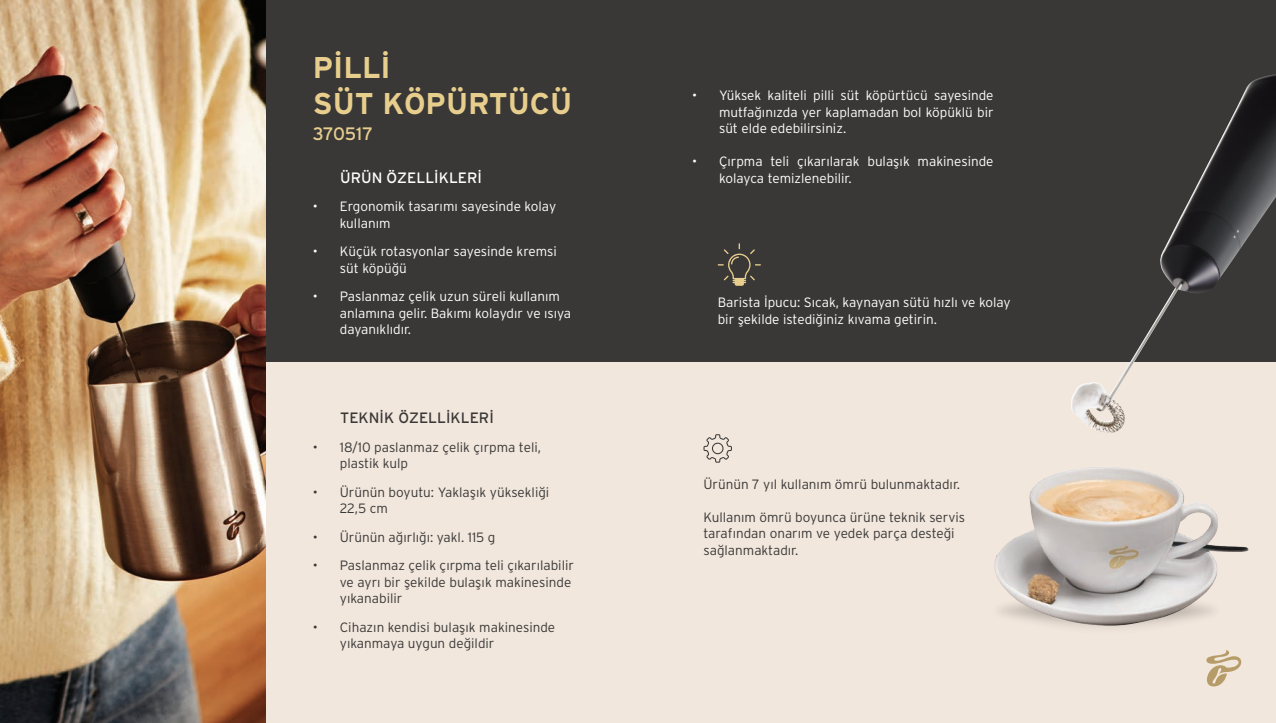
<style>
.page{position:relative;width:1276px;height:723px;background:#fff}
.page>*{position:absolute;margin:0;border:0;box-sizing:border-box;transform-origin:0 0}
.t1{font:700 30px/36px "Interstate OT";color:#e8ce8d}
.t2{font:18px "Interstate OT";letter-spacing:-.01em;color:#e8ce8d}
.t3{font:15px "Interstate OT";color:#393837}
.t4{font:15px "Interstate OT";color:#fff}
.t5{font:300 13.5px/16.5px "Interstate OT";color:#fff}
.t6{font:300 13.5px/16.5px "Interstate OT";color:#393837}
</style>
<div class="page">
<div style="left:0;top:344px;width:1276px;height:379px;background:#f2e7dd"></div>
<div style="left:0;top:0;width:1276px;height:361px;background:#393837"></div>
<img style="left:1070px;top:74px;width:206px;height:359px">
<svg style="left:717px;top:243px;width:44px;height:43px"></svg>
<svg style="left:1206px;top:655px;width:35px;height:31px"></svg>
<img style="left:0;top:0;width:266px;height:723px">
<img style="left:994px;top:467px;width:255px;height:188px">
<svg style="left:703px;top:434px;width:29px;height:29px"></svg>
<h1 class="t1" style="left:313px;top:49px;width:261px">PİLLİ<br>SÜT KÖPÜRTÜCÜ</h1>
<h2 class="t2" style="left:313px;top:123px;width:62px">370517</h2>
<p class="t4" style="left:340px;top:169px;width:143px">ÜRÜN ÖZELLİKLERİ</p>
<p class="t5" style="left:340px;top:198px;width:218px;text-indent:-27px">• Ergonomik tasarımı sayesinde kolay kullanım</p>
<p class="t5" style="left:340px;top:243px;width:219px;text-indent:-27px">• Küçük rotasyonlar sayesinde kremsi süt köpüğü</p>
<p class="t5" style="left:340px;top:288px;width:233px;text-indent:-27px">• Paslanmaz çelik uzun süreli kullanım anlamına gelir. Bakımı kolaydır ve ısıya dayanıklıdır.</p>
<p class="t3" style="left:340px;top:409px;width:155px">TEKNİK ÖZELLİKLERİ</p>
<p class="t6" style="left:340px;top:439px;width:203px;text-indent:-27px">• 18/10 paslanmaz çelik çırpma teli, plastik kulp</p>
<p class="t6" style="left:340px;top:484px;width:211px;text-indent:-27px">• Ürünün boyutu: Yaklaşık yüksekliği<br>22,5 cm</p>
<p class="t6" style="left:313px;top:529px;width:184px">• Ürünün ağırlığı: yakl. 115 g</p>
<p class="t6" style="left:340px;top:557px;width:236px;text-indent:-27px">• Paslanmaz çelik çırpma teli çıkarılabilir ve ayrı bir şekilde bulaşık makinesinde yıkanabilir</p>
<p class="t6" style="left:340px;top:619px;width:217px;text-indent:-27px">• Cihazın kendisi bulaşık makinesinde yıkanmaya uygun değildir</p>
<p class="t5" style="left:719px;top:87px;width:276px;text-align:justify;text-indent:-27px">• Yüksek kaliteli pilli süt köpürtücü sayesinde mutfağınızda yer kaplamadan bol köpüklü bir süt elde edebilirsiniz.</p>
<p class="t5" style="left:719px;top:153px;width:276px;text-indent:-27px">• Çırpma teli çıkarılarak bulaşık makinesinde kolayca temizlenebilir.</p>
<p class="t5" style="left:718px;top:294px;width:294px">Barista İpucu: Sıcak, kaynayan sütü hızlı ve kolay bir şekilde istediğiniz kıvama getirin.</p>
<p class="t6" style="left:703px;top:476px;width:258px">Ürünün 7 yıl kullanım ömrü bulunmaktadır.</p>
<p class="t6" style="left:703px;top:509px;width:263px">Kullanım ömrü boyunca ürüne teknik servis tarafından onarım ve yedek parça desteği sağlanmaktadır.</p>
</div>
